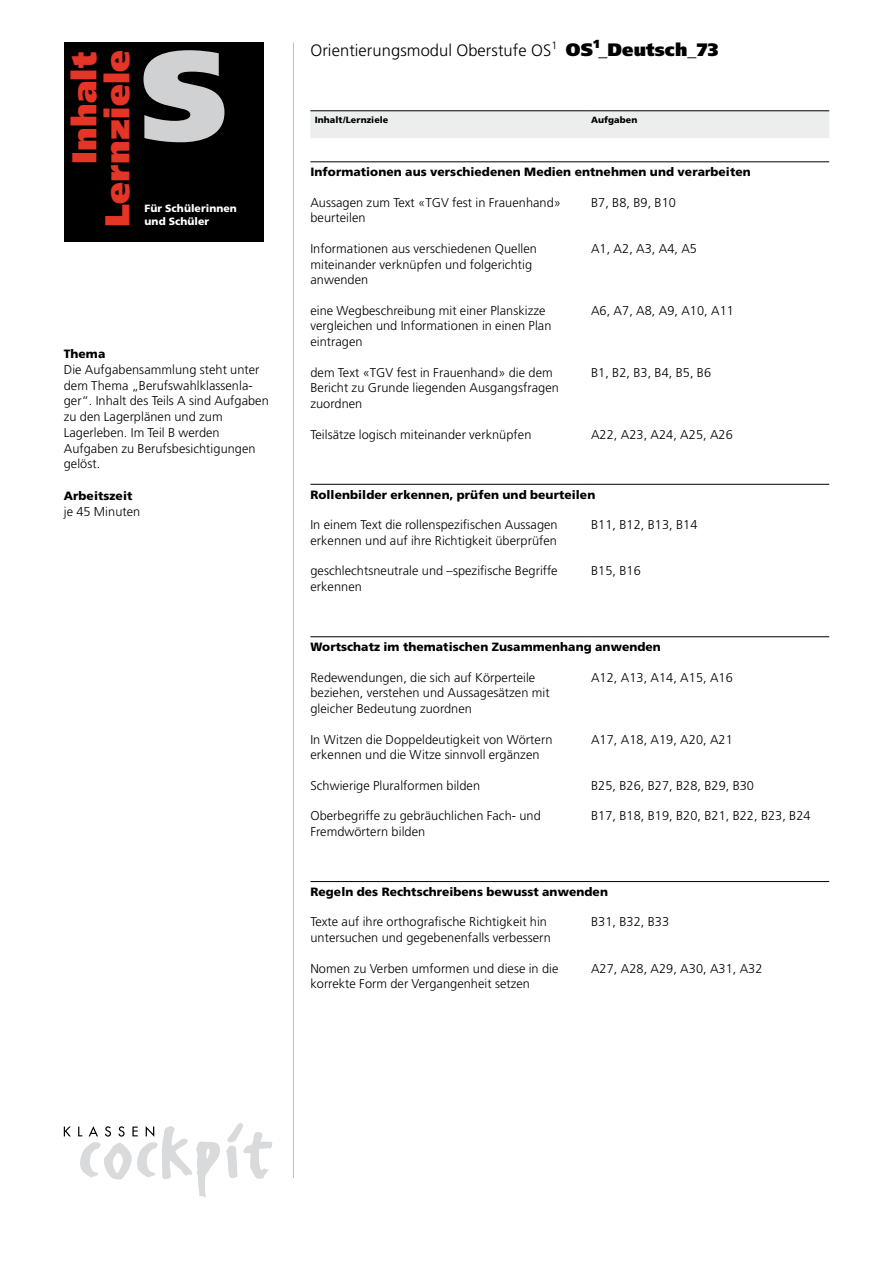
<style>
.page{position:relative;width:893px;height:1263px;background:#fff}
.page>*{position:absolute;margin:0;border:0;box-sizing:border-box;transform-origin:0 0}
.t1{font:900 127.5px "Frutiger";color:#d0d1d2}
.t2{font:900 34.5px/33px "Frutiger";letter-spacing:.01em;color:#e53527;text-align:right}
.t3{font:300 16.5px "Frutiger";letter-spacing:.005em;color:#000}
.t4{font:300 12.75px/15.8px "Frutiger";letter-spacing:.005em;color:#000}
.t5{font:900 12px "Frutiger";letter-spacing:.005em;color:#000}
.t6{font:900 10.5px/13.5px "Frutiger";letter-spacing:.005em;color:#fff}
.t7{font:900 9px "Frutiger";letter-spacing:.005em;color:#000}
.s1{font-weight:900;font-size:18px}
</style>
<div class="page">
<hr style="left:293px;top:43px;width:1px;height:1135px;background:#bbbdbe">
<svg style="left:226px;top:1123px;width:46px;height:56px"></svg>
<svg style="left:64px;top:1126px;width:7px;height:10px"></svg>
<svg style="left:78px;top:1126px;width:142px;height:71px"></svg>
<div style="left:64px;top:43px;width:200px;height:199px;background:#000"></div>
<div style="left:310px;top:112px;width:519px;height:26px;background:#eceded"></div>
<hr style="left:310px;top:111px;width:281px;height:1px;background:#000">
<hr style="left:591px;top:111px;width:238px;height:1px;background:#000">
<hr style="left:310px;top:162px;width:281px;height:1px;background:#000">
<hr style="left:591px;top:162px;width:238px;height:1px;background:#000">
<hr style="left:310px;top:484px;width:281px;height:1px;background:#000">
<hr style="left:591px;top:484px;width:238px;height:1px;background:#000">
<hr style="left:310px;top:636px;width:281px;height:1px;background:#000">
<hr style="left:591px;top:636px;width:238px;height:1px;background:#000">
<hr style="left:310px;top:881px;width:281px;height:1px;background:#000">
<hr style="left:591px;top:881px;width:238px;height:1px;background:#000">
<h2 class="t2" style="left:67px;top:227px;width:179px;rotate:-90deg">Inhalt<br>Lernziele</h2>
<h1 class="t1" style="left:140px;top:18px;width:89px">S</h1>
<p class="t6" style="left:145px;top:201px;width:94px">Für Schülerinnen und Schüler</p>
<p class="t5" style="left:64px;top:347px;width:43px">Thema</p>
<p class="t4" style="left:64px;top:361px;width:206px">Die Aufgabensammlung steht unter dem Thema „Berufswahlklassenla&shy;ger“. Inhalt des Teils A sind Aufgaben zu den Lagerplänen und zum<br>Lagerleben. Im Teil B werden<br>Aufgaben zu Berufsbesichtigungen gelöst.</p>
<p class="t5" style="left:64px;top:488px;width:70px">Arbeitszeit</p>
<p class="t4" style="left:64px;top:503px;width:78px">je 45 Minuten</p>
<p class="t3" style="left:310px;top:41px;width:410px">Orientierungsmodul Oberstufe OS<sup>1</sup> <span class="s1">OS</span><sup>1</sup><span class="s1">_Deutsch_73</span></p>
<p class="t7" style="left:315px;top:114px;width:75px">Inhalt/Lernziele</p>
<p class="t7" style="left:591px;top:114px;width:48px">Aufgaben</p>
<p class="t5" style="left:310px;top:165px;width:442px">Informationen aus verschiedenen Medien entnehmen und verarbeiten</p>
<p class="t4" style="left:310px;top:194px;width:252px">Aussagen zum Text «TGV fest in Frauenhand» beurteilen</p>
<p class="t4" style="left:591px;top:194px;width:86px">B7, B8, B9, B10</p>
<p class="t4" style="left:310px;top:240px;width:228px">Informationen aus verschiedenen Quellen miteinander verknüpfen und folgerichtig anwenden</p>
<p class="t4" style="left:591px;top:240px;width:107px">A1, A2, A3, A4, A5</p>
<p class="t4" style="left:310px;top:302px;width:243px">eine Wegbeschreibung mit einer Planskizze vergleichen und Informationen in einen Plan eintragen</p>
<p class="t4" style="left:591px;top:302px;width:144px">A6, A7, A8, A9, A10, A11</p>
<p class="t4" style="left:310px;top:364px;width:250px">dem Text «TGV fest in Frauenhand» die dem<br>Bericht zu Grunde liegenden Ausgangsfragen zuordnen</p>
<p class="t4" style="left:591px;top:364px;width:122px">B1, B2, B3, B4, B5, B6</p>
<p class="t4" style="left:310px;top:426px;width:223px">Teilsätze logisch miteinander verknüpfen</p>
<p class="t4" style="left:591px;top:426px;width:143px">A22, A23, A24, A25, A26</p>
<p class="t5" style="left:310px;top:487px;width:286px">Rollenbilder erkennen, prüfen und beurteilen</p>
<p class="t4" style="left:310px;top:517px;width:249px">In einem Text die rollenspezifischen Aussagen erkennen und auf ihre Richtigkeit überprüfen</p>
<p class="t4" style="left:591px;top:517px;width:108px">B11, B12, B13, B14</p>
<p class="t4" style="left:310px;top:563px;width:249px">geschlechtsneutrale und –spezifische Begriffe erkennen</p>
<p class="t4" style="left:591px;top:563px;width:51px">B15, B16</p>
<p class="t5" style="left:310px;top:640px;width:352px">Wortschatz im thematischen Zusammenhang anwenden</p>
<p class="t4" style="left:310px;top:669px;width:241px">Redewendungen, die sich auf Körperteile beziehen, verstehen und Aussagesätzen mit gleicher Bedeutung zuordnen</p>
<p class="t4" style="left:591px;top:669px;width:143px">A12, A13, A14, A15, A16</p>
<p class="t4" style="left:310px;top:731px;width:244px">In Witzen die Doppeldeutigkeit von Wörtern erkennen und die Witze sinnvoll ergänzen</p>
<p class="t4" style="left:591px;top:731px;width:143px">A17, A18, A19, A20, A21</p>
<p class="t4" style="left:310px;top:777px;width:171px">Schwierige Pluralformen bilden</p>
<p class="t4" style="left:591px;top:777px;width:164px">B25, B26, B27, B28, B29, B30</p>
<p class="t4" style="left:310px;top:808px;width:232px">Oberbegriffe zu gebräuchlichen Fach- und<br>Fremdwörtern bilden</p>
<p class="t4" style="left:591px;top:808px;width:221px">B17, B18, B19, B20, B21, B22, B23, B24</p>
<p class="t5" style="left:310px;top:884px;width:299px">Regeln des Rechtschreibens bewusst anwenden</p>
<p class="t4" style="left:310px;top:914px;width:242px">Texte auf ihre orthografische Richtigkeit hin untersuchen und gegebenenfalls verbessern</p>
<p class="t4" style="left:591px;top:914px;width:80px">B31, B32, B33</p>
<p class="t4" style="left:310px;top:960px;width:250px">Nomen zu Verben umformen und diese in die korrekte Form der Vergangenheit setzen</p>
<p class="t4" style="left:591px;top:960px;width:173px">A27, A28, A29, A30, A31, A32</p>
</div>
